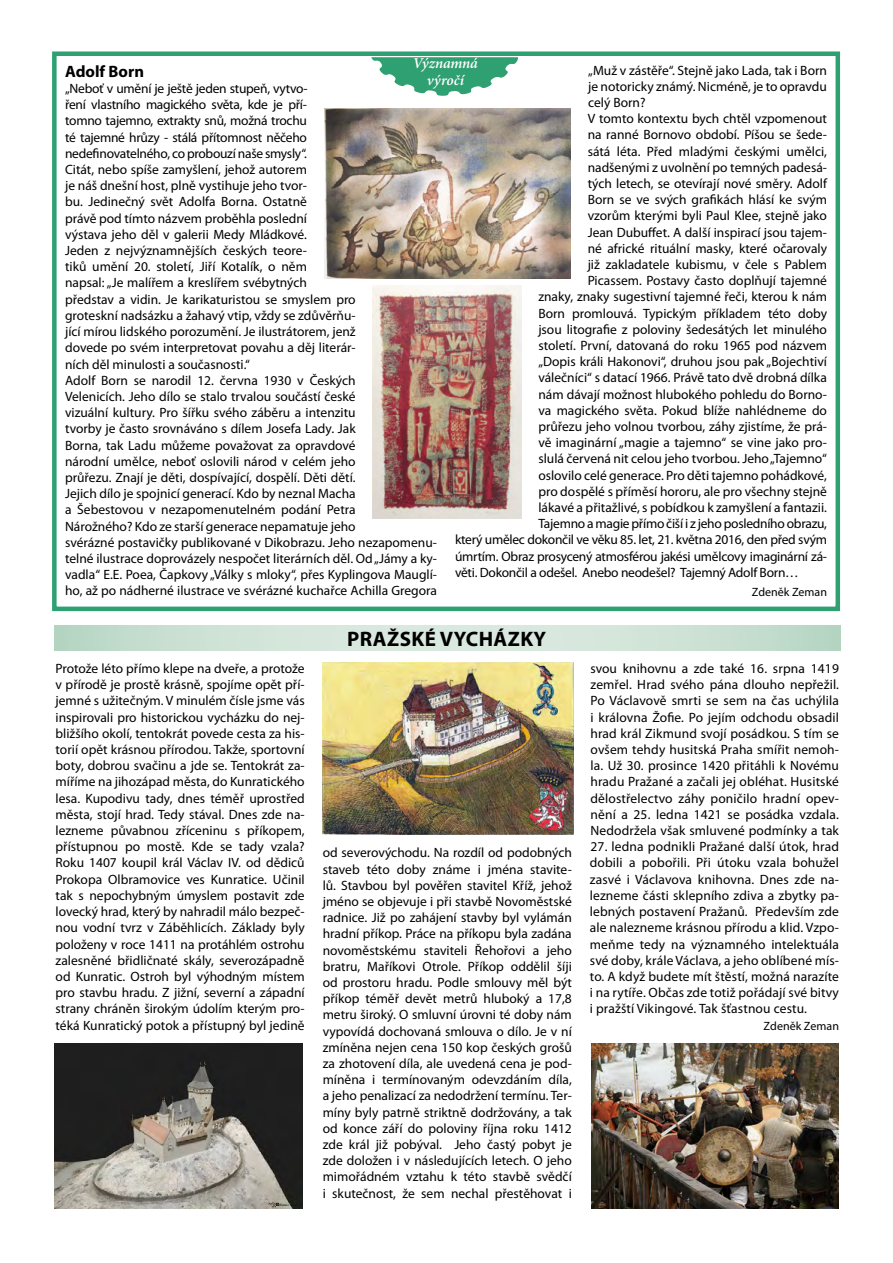
<style>
.page{position:relative;width:893px;height:1263px;background:#fff}
.page>*{position:absolute;margin:0;border:0;box-sizing:border-box;transform-origin:0 0}
.t1{font:700 21px "Myriad Pro";letter-spacing:.02em;color:#000}
.t2{font:700 16.5px "Myriad Pro";color:#000}
.t3{font:italic 600 15px/16.5px "Minion Pro";letter-spacing:-.005em;color:#fff;text-align:center}
.t4{font:13.5px/16.2px "Myriad Pro";color:#000;text-align:justify}
.t5{font:13.5px "Myriad Pro";letter-spacing:-.02em;color:#000}
.t6{font:12px "Myriad Pro";color:#000}
</style>
<div class="page">
<div style="left:52px;top:51px;width:788px;height:560px;border:4px solid #2fa071"></div>
<svg style="left:371px;top:57px;width:147px;height:38px"></svg>
<img style="left:373px;top:285px;width:148px;height:234px">
<img style="left:324px;top:109px;width:247px;height:169px">
<svg style="left:54px;top:625px;width:787px;height:26px;background:#cee2d6"></svg>
<img style="left:54px;top:1043px;width:249px;height:166px">
<img style="left:323px;top:662px;width:250px;height:172px">
<img style="left:591px;top:1044px;width:248px;height:165px">
<p class="t3" style="left:413px;top:55px;width:67px">Významná výročí</p>
<p class="t2" style="left:65px;top:61px;width:80px">Adolf Born</p>
<p class="t4" style="left:65px;top:80px;width:373px;text-align:left">„Neboť v umění je ještě jeden stupeň, vytvo-<br>ření vlastního magického světa, kde je pří-<br>tomno tajemno, extrakty snů, možná trochu<br>té tajemné hrůzy - stálá přítomnost něčeho<br>nedefinovatelného, co probouzí naše smysly“.<br>Citát, nebo spíše zamyšlení, jehož autorem<br>je náš dnešní host, plně vystihuje jeho tvor-<br>bu. Jedinečný svět Adolfa Borna. Ostatně<br>právě pod tímto názvem proběhla poslední<br>výstava jeho děl v galerii Medy Mládkové.<br>Jeden z nejvýznamnějších českých teore-<br>tiků umění 20. století, Jiří Kotalík, o něm<br>napsal: „Je malířem a kreslířem svébytných<br>představ a vidin. Je karikaturistou se smyslem pro<br>groteskní nadsázku a žahavý vtip, vždy se zdůvěrňu-<br>jící mírou lidského porozumění. Je ilustrátorem, jenž<br>dovede po svém interpretovat povahu a děj literár-<br>ních děl minulosti a současnosti.“<br>Adolf Born se narodil 12. června 1930 v Českých<br>Velenicích. Jeho dílo se stalo trvalou součástí české<br>vizuální kultury. Pro šířku svého záběru a intenzitu<br>tvorby je často srovnáváno s dílem Josefa Lady. Jak<br>Borna, tak Ladu můžeme považovat za opravdové<br>národní umělce, neboť oslovili národ v celém jeho<br>průřezu. Znají je děti, dospívající, dospělí. Děti dětí.<br>Jejich dílo je spojnicí generací. Kdo by neznal Macha<br>a Šebestovou v nezapomenutelném podání Petra<br>Nárožného? Kdo ze starší generace nepamatuje jeho<br>svérázné postavičky publikované v Dikobrazu. Jeho nezapomenu&shy;telné ilustrace doprovázely nespočet literárních děl. Od „Jámy a ky&shy;vadla“ E.E. Poea, Čapkovy „Války s mloky“, přes Kyplingova Mauglí&shy;ho, až po nádherné ilustrace ve svérázné kuchařce Achilla Gregora</p>
<p class="t4" style="left:588px;top:62px;width:240px">„Muž v zástěře“. Stejně jako Lada, tak i Born</p>
<p class="t4" style="left:588px;top:78px;width:240px">je notoricky známý. Nicméně, je to opravdu</p>
<p class="t4" style="left:588px;top:94px;width:59px">celý Born?</p>
<p class="t4" style="left:588px;top:110px;width:241px">V tomto kontextu bych chtěl vzpomenout</p>
<p class="t4" style="left:588px;top:127px;width:241px">na ranné Bornovo období. Píšou se šede-</p>
<p class="t4" style="left:588px;top:143px;width:241px">sátá léta. Před mladými českými umělci,</p>
<p class="t4" style="left:588px;top:159px;width:241px">nadšenými z uvolnění po temných padesá-</p>
<p class="t4" style="left:588px;top:175px;width:241px">tých letech, se otevírají nové směry. Adolf</p>
<p class="t4" style="left:588px;top:191px;width:241px">Born se ve svých grafikách hlásí ke svým</p>
<p class="t4" style="left:588px;top:208px;width:241px">vzorům kterými byli Paul Klee, stejně jako</p>
<p class="t4" style="left:588px;top:224px;width:241px">Jean Dubuffet. A další inspirací jsou tajem-</p>
<p class="t4" style="left:588px;top:240px;width:241px">né africké rituální masky, které očarovaly</p>
<p class="t4" style="left:588px;top:256px;width:241px">již zakladatele kubismu, v čele s Pablem</p>
<p class="t4" style="left:588px;top:272px;width:241px">Picassem. Postavy často doplňují tajemné</p>
<p class="t4" style="left:538px;top:289px;width:290px">znaky, znaky sugestivní tajemné řeči, kterou k nám</p>
<p class="t4" style="left:538px;top:305px;width:290px">Born promlouvá. Typickým příkladem této doby</p>
<p class="t4" style="left:538px;top:321px;width:290px">jsou litografie z poloviny šedesátých let minulého</p>
<p class="t4" style="left:538px;top:337px;width:290px">století. První, datovaná do roku 1965 pod názvem</p>
<p class="t4" style="left:538px;top:353px;width:290px">„Dopis králi Hakonovi“, druhou jsou pak „Bojechtiví</p>
<p class="t4" style="left:538px;top:370px;width:290px">válečníci“ s datací 1966. Právě tato dvě drobná dílka</p>
<p class="t4" style="left:538px;top:386px;width:290px">nám dávají možnost hlubokého pohledu do Borno-</p>
<p class="t4" style="left:538px;top:402px;width:290px">va magického světa. Pokud blíže nahlédneme do</p>
<p class="t4" style="left:538px;top:418px;width:290px">průřezu jeho volnou tvorbou, záhy zjistíme, že prá-</p>
<p class="t4" style="left:538px;top:434px;width:290px">vě imaginární „magie a tajemno“ se vine jako pro-</p>
<p class="t4" style="left:538px;top:451px;width:290px">slulá červená nit celou jeho tvorbou. Jeho „Tajemno“</p>
<p class="t4" style="left:538px;top:467px;width:290px">oslovilo celé generace. Pro děti tajemno pohádkové,</p>
<p class="t4" style="left:538px;top:483px;width:290px">pro dospělé s příměsí hororu, ale pro všechny stejně</p>
<p class="t4" style="left:538px;top:499px;width:290px">lákavé a přitažlivé, s pobídkou k zamyšlení a fantazii.</p>
<p class="t5" style="left:538px;top:515px;width:290px">Tajemno a magie přímo čiší i z jeho posledního obrazu,</p>
<p class="t5" style="left:455px;top:532px;width:373px">který umělec dokončil ve věku 85. let, 21. května 2016, den před svým</p>
<p class="t5" style="left:455px;top:548px;width:373px">úmrtím. Obraz prosycený atmosférou jakési umělcovy imaginární zá-</p>
<p class="t5" style="left:455px;top:564px;width:345px">věti. Dokončil a odešel. Anebo neodešel? Tajemný Adolf Born…</p>
<p class="t6" style="left:752px;top:584px;width:77px">Zdeněk Zeman</p>
<p class="t4" style="left:56px;top:660px;width:251px">Protože léto přímo klepe na dveře, a protože v přírodě je prostě krásně, spojíme opět pří&shy;jemné s užitečným. V minulém čísle jsme vás inspirovali pro historickou vycházku do nej&shy;bližšího okolí, tentokrát povede cesta za his&shy;torií opět krásnou přírodou. Takže, sportovní boty, dobrou svačinu a jde se. Tentokrát za&shy;míříme na jihozápad města, do Kunratického lesa. Kupodivu tady, dnes téměř uprostřed města, stojí hrad. Tedy stával. Dnes zde na&shy;lezneme půvabnou zříceninu s příkopem, přístupnou po mostě. Kde se tady vzala?<br>Roku 1407 koupil král Václav IV. od dědiců Prokopa Olbramovice ves Kunratice. Učinil tak s nepochybným úmyslem postavit zde lovecký hrad, který by nahradil málo bezpeč&shy;nou vodní tvrz v Záběhlicích. Základy byly položeny v roce 1411 na protáhlém ostrohu zalesněné břidličnaté skály, severozápadně od Kunratic. Ostroh byl výhodným místem pro stavbu hradu. Z jižní, severní a západní strany chráněn širokým údolím kterým pro&shy;téká Kunratický potok a přístupný byl jedině</p>
<h1 class="t1" style="left:347px;top:626px;width:200px">PRAŽSKÉ VYCHÁZKY</h1>
<p class="t4" style="left:323px;top:844px;width:251px">od severovýchodu. Na rozdíl od podobných staveb této doby známe i jména stavite&shy;lů. Stavbou byl pověřen stavitel Kříž, jehož jméno se objevuje i při stavbě Novoměstské radnice. Již po zahájení stavby byl vylámán hradní příkop. Práce na příkopu byla zadána novoměstskému staviteli Řehořovi a jeho bratru, Maříkovi Otrole. Příkop oddělil šíji od prostoru hradu. Podle smlouvy měl být příkop téměř devět metrů hluboký a 17,8 metru široký. O smluvní úrovni té doby nám vypovídá dochovaná smlouva o dílo. Je v ní zmíněna nejen cena 150 kop českých grošů za zhotovení díla, ale uvedená cena je pod&shy;míněna i termínovaným odevzdáním díla, a jeho penalizací za nedodržení termínu. Ter&shy;míny byly patrně striktně dodržovány, a tak od konce září do poloviny října roku 1412 zde král již pobýval. Jeho častý pobyt je zde doložen i v následujících letech. O jeho mimořádném vztahu k této stavbě svědčí i skutečnost, že sem nechal přestěhovat i</p>
<p class="t4" style="left:590px;top:660px;width:250px">svou knihovnu a zde také 16. srpna 1419 zemřel. Hrad svého pána dlouho nepřežil.<br>Po Václavově smrti se sem na čas uchýlila i královna Žofie. Po jejím odchodu obsadil hrad král Zikmund svojí posádkou. S tím se ovšem tehdy husitská Praha smířit nemoh&shy;la. Už 30. prosince 1420 přitáhli k Novému hradu Pražané a začali jej obléhat. Husitské dělostřelectvo záhy poničilo hradní opev&shy;nění a 25. ledna 1421 se posádka vzdala.<br>Nedodržela však smluvené podmínky a tak</p>
<p class="t4" style="left:590px;top:838px;width:251px">27. ledna podnikli Pražané další útok, hrad dobili a pobořili. Při útoku vzala bohužel zasvé i Václavova knihovna. Dnes zde na&shy;lezneme části sklepního zdiva a zbytky pa&shy;lebných postavení Pražanů. Především zde ale nalezneme krásnou přírodu a klid. Vzpo&shy;meňme tedy na významného intelektuála své doby, krále Václava, a jeho oblíbené mís&shy;to. A když budete mít štěstí, možná narazíte i na rytíře. Občas zde totiž pořádají své bitvy i pražští Vikingové. Tak šťastnou cestu.</p>
<p class="t6" style="left:764px;top:1018px;width:77px">Zdeněk Zeman</p>
</div>
